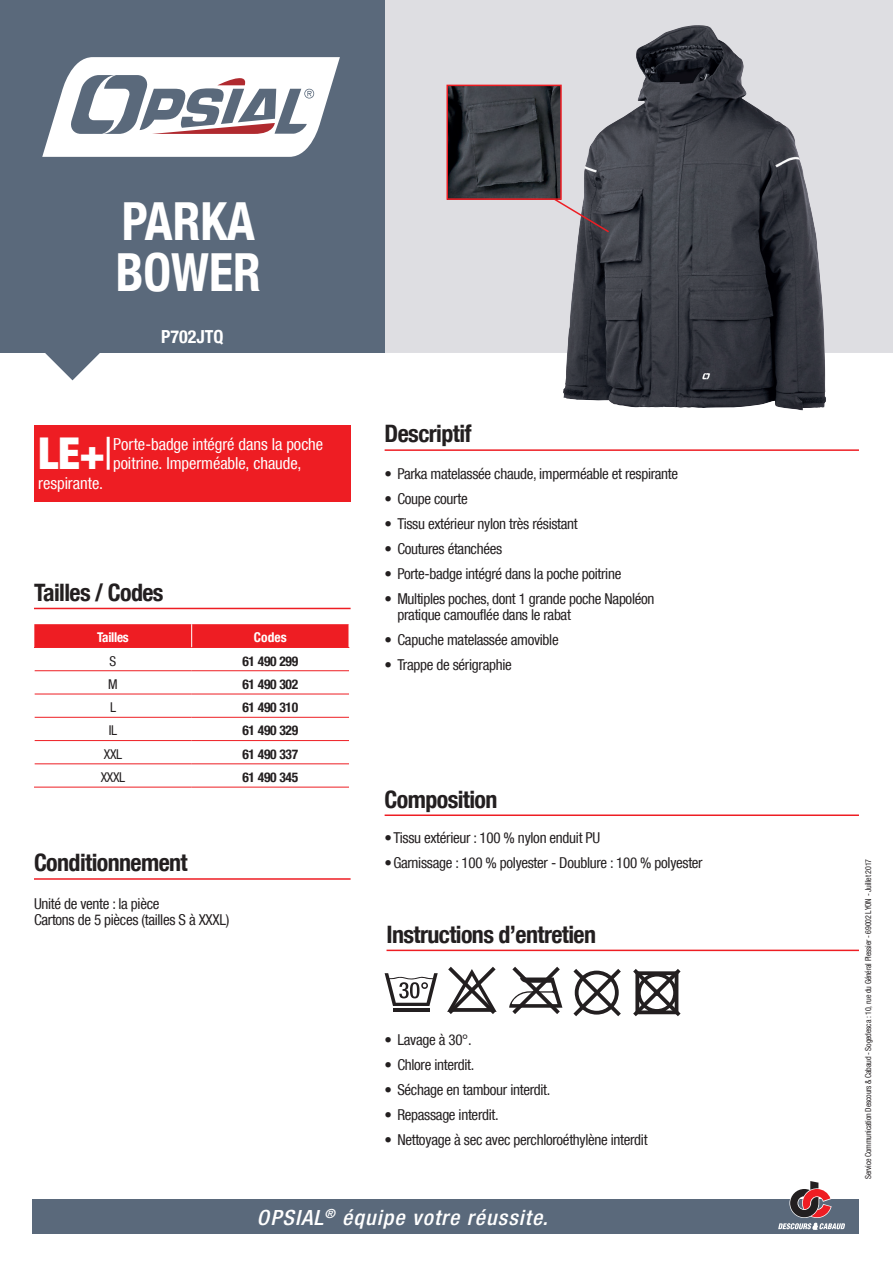
<style>
.page{position:relative;width:893px;height:1263px;background:#fff}
.page>*{position:absolute;margin:0;border:0;box-sizing:border-box;transform-origin:0 0}
.t1{font:700 condensed 52.5px/51px "Helvetica Neue LT Com";color:#fff;scale:.95 1}
.t2{font:900 condensed 43.8px "Helvetica Neue LT Com";color:#fff}
.t3{font:700 condensed 24px "Helvetica Neue LT Com";letter-spacing:-.025em;color:#231f20}
.t4{font:italic 500 condensed 21px "Helvetica Neue LT Com";letter-spacing:.05em;color:#fff;scale:1.05 1}
.t5{font:700 condensed 18px "Helvetica Neue LT Com";color:#fff}
.t6{font:condensed 16.5px/19.5px "Helvetica Neue LT Com";letter-spacing:-.005em;color:#fff}
.t7{font:condensed 15px/16.5px "Helvetica Neue LT Com";letter-spacing:-.02em;color:#231f20}
.t8{font:700 condensed 13.5px "Helvetica Neue LT Com";letter-spacing:-.02em;color:#231f20}
.t9{font:700 condensed 13.5px "Helvetica Neue LT Com";letter-spacing:-.02em;color:#fff}
.t10{font:condensed 13.5px "Helvetica Neue LT Com";letter-spacing:-.03em;color:#231f20}
.t11{font:condensed 8.25px "Helvetica Neue LT Com";letter-spacing:-.02em;color:#231f20;scale:.96 1}
.s1{font-weight:400}
</style>
<div class="page">
<svg style="left:385px;top:0;width:508px;height:353px;background:#b0b0b5"></svg>
<div style="left:0;top:0;width:385px;height:353px;background:#5a697b"></div>
<div style="left:33px;top:1199px;width:826px;height:34px;background:#5a697b"></div>
<svg style="left:45px;top:353px;width:55px;height:27px"></svg>
<svg style="left:42px;top:57px;width:298px;height:100px"></svg>
<svg style="left:778px;top:1181px;width:67px;height:48px"></svg>
<hr style="left:385px;top:449px;width:474px;height:2px;background:#ee1d23">
<hr style="left:385px;top:814px;width:474px;height:2px;background:#ee1d23">
<hr style="left:34px;top:608px;width:317px;height:1px;background:#ee1d23">
<hr style="left:34px;top:878px;width:317px;height:2px;background:#ee1d23">
<svg style="left:34px;top:624px;width:316px;height:163px"></svg>
<hr style="left:34px;top:647px;width:158px;height:1px;background:#ee1d23">
<hr style="left:35px;top:670px;width:157px;height:1px;background:#ee1d23">
<hr style="left:35px;top:694px;width:157px;height:1px;background:#ee1d23">
<hr style="left:35px;top:717px;width:157px;height:1px;background:#ee1d23">
<hr style="left:35px;top:740px;width:157px;height:1px;background:#ee1d23">
<hr style="left:35px;top:763px;width:157px;height:1px;background:#ee1d23">
<hr style="left:34px;top:787px;width:158px;height:1px;background:#ee1d23">
<hr style="left:192px;top:647px;width:157px;height:1px;background:#ee1d23">
<hr style="left:192px;top:670px;width:157px;height:1px;background:#ee1d23">
<hr style="left:192px;top:694px;width:157px;height:1px;background:#ee1d23">
<hr style="left:192px;top:717px;width:157px;height:1px;background:#ee1d23">
<hr style="left:192px;top:740px;width:157px;height:1px;background:#ee1d23">
<hr style="left:192px;top:763px;width:157px;height:1px;background:#ee1d23">
<hr style="left:192px;top:787px;width:157px;height:1px;background:#ee1d23">
<div style="left:34px;top:425px;width:317px;height:77px;background:#ee1d23"></div>
<img style="left:563px;top:26px;width:127px;height:382px">
<hr style="left:386px;top:949px;width:473px;height:2px;background:#ee1d23">
<svg style="left:447px;top:967px;width:50px;height:47px"></svg>
<hr style="left:393px;top:1009px;width:36px;height:3px;background:#231f20">
<svg style="left:385px;top:973px;width:53px;height:33px"></svg>
<svg style="left:509px;top:967px;width:53px;height:47px"></svg>
<svg style="left:573px;top:969px;width:48px;height:47px"></svg>
<svg style="left:633px;top:969px;width:48px;height:47px"></svg>
<svg style="left:530px;top:184px;width:81px;height:50px;background:#a19ca2"></svg>
<img style="left:449px;top:88px;width:110px;height:109px">
<div style="left:446px;top:85px;width:116px;height:115px;border:2px solid #ee1d23"></div>
<h1 class="t1" style="left:116px;top:196px;width:154px">PARKA<br>BOWER</h1>
<p class="t5" style="left:161px;top:326px;width:64px">P702JTQ</p>
<h2 class="t2" style="left:38px;top:428px;width:76px">LE+<span class="s1">|</span></h2>
<p class="t6" style="left:113px;top:434px;width:212px">Porte-badge intégré dans la poche poitrine. Imperméable, chaude,</p>
<p class="t6" style="left:38px;top:473px;width:66px">respirante.</p>
<h3 class="t3" style="left:34px;top:578px;width:131px">Tailles / Codes</h3>
<p class="t9" style="left:97px;top:629px;width:33px">Tailles</p>
<p class="t9" style="left:254px;top:629px;width:34px">Codes</p>
<p class="t10" style="left:110px;top:653px;width:8px">S</p>
<p class="t8" style="left:242px;top:653px;width:57px">61 490 299</p>
<p class="t10" style="left:108px;top:676px;width:11px">M</p>
<p class="t8" style="left:242px;top:676px;width:57px">61 490 302</p>
<p class="t10" style="left:110px;top:699px;width:7px">L</p>
<p class="t8" style="left:242px;top:699px;width:57px">61 490 310</p>
<p class="t10" style="left:109px;top:723px;width:10px">IL</p>
<p class="t8" style="left:242px;top:722px;width:57px">61 490 329</p>
<p class="t10" style="left:104px;top:746px;width:20px">XXL</p>
<p class="t8" style="left:242px;top:746px;width:57px">61 490 337</p>
<p class="t10" style="left:101px;top:769px;width:26px">XXXL</p>
<p class="t8" style="left:242px;top:769px;width:57px">61 490 345</p>
<h3 class="t3" style="left:34px;top:848px;width:155px">Conditionnement</h3>
<p class="t7" style="left:34px;top:895px;width:197px">Unité de vente : la pièce<br>Cartons de 5 pièces (tailles S à XXXL)</p>
<h3 class="t3" style="left:385px;top:419px;width:88px">Descriptif</h3>
<p class="t7" style="left:385px;top:465px;width:295px">• Parka matelassée chaude, imperméable et respirante</p>
<p class="t7" style="left:385px;top:490px;width:85px">• Coupe courte</p>
<p class="t7" style="left:385px;top:515px;width:195px">• Tissu extérieur nylon très résistant</p>
<p class="t7" style="left:385px;top:540px;width:119px">• Coutures étanchées</p>
<p class="t7" style="left:385px;top:565px;width:238px">• Porte-badge intégré dans la poche poitrine</p>
<p class="t7" style="left:397px;top:590px;width:259px;text-indent:-13px">• Multiples poches, dont 1 grande poche Napoléon pratique camouflée dans le rabat</p>
<p class="t7" style="left:385px;top:632px;width:176px">• Capuche matelassée amovible</p>
<p class="t7" style="left:385px;top:657px;width:129px">• Trappe de sérigraphie</p>
<h3 class="t3" style="left:385px;top:784px;width:114px">Composition</h3>
<p class="t7" style="left:385px;top:829px;width:217px">•Tissu extérieur : 100 % nylon enduit PU</p>
<p class="t7" style="left:385px;top:854px;width:320px">•Garnissage : 100 % polyester - Doublure : 100 % polyester</p>
<h3 class="t3" style="left:386px;top:920px;width:211px">Instructions d’entretien</h3>
<p class="t7" style="left:385px;top:1031px;width:88px">• Lavage à 30°.</p>
<p class="t7" style="left:385px;top:1056px;width:91px">• Chlore interdit.</p>
<p class="t7" style="left:385px;top:1081px;width:167px">• Séchage en tambour interdit.</p>
<p class="t7" style="left:385px;top:1106px;width:116px">• Repassage interdit.</p>
<p class="t7" style="left:385px;top:1131px;width:264px">• Nettoyage à sec avec perchloroéthylène interdit</p>
<h3 class="t4" style="left:257px;top:1205px;width:279px">OPSIAL<sup>®</sup> équipe votre réussite.</h3>
<p class="t11" style="left:863px;top:1179px;width:335px;rotate:-90deg">Service Communication Descours &amp; Cabaud - Sogedesca : 10, rue du Général Plessier - 69002 LYON - Juillet 2017</p>
</div>
